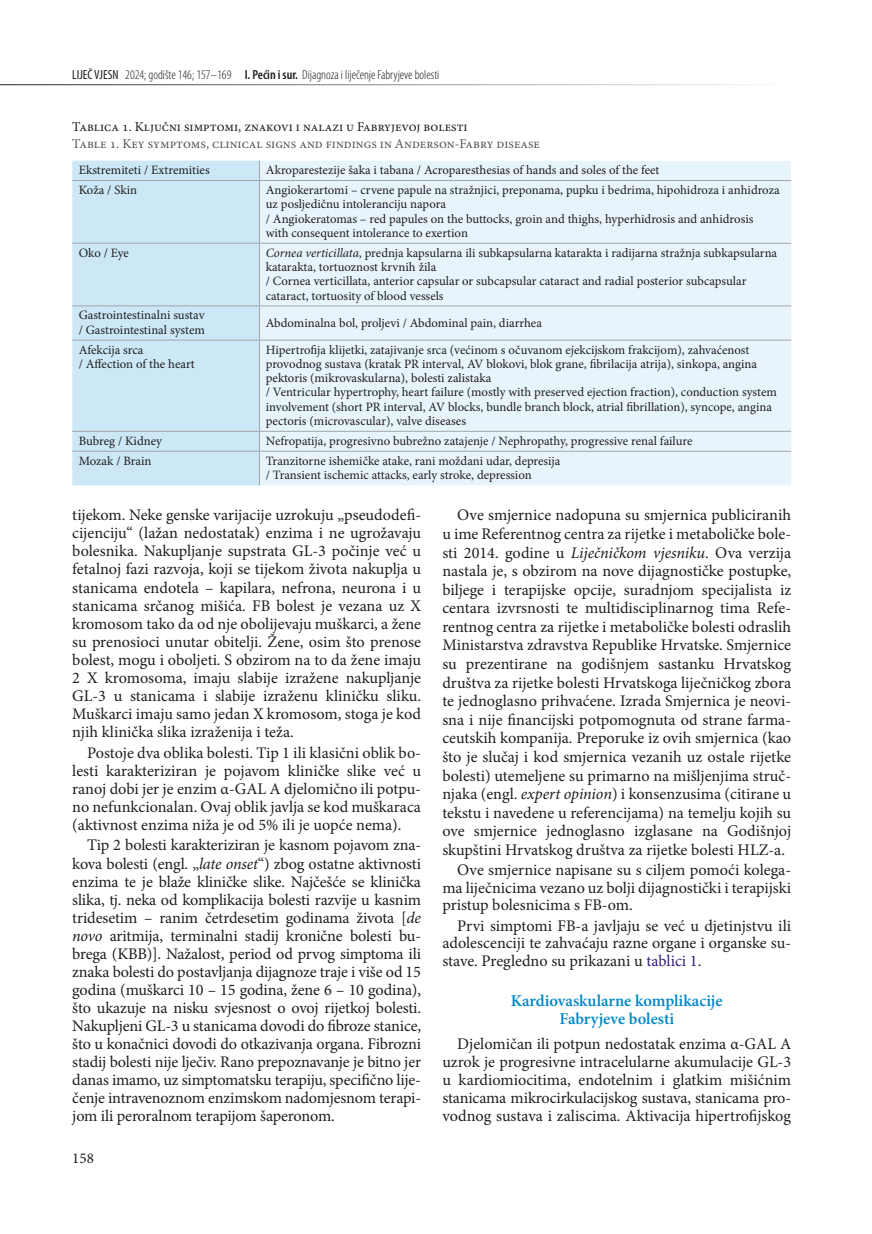
<style>
.page{position:relative;width:872px;height:1234px;background:#fff}
.page>*{position:absolute;margin:0;border:0;box-sizing:border-box;transform-origin:0 0}
.t1{font:600 16.5px/18.1px "Minion Pro";color:#0087c5;text-align:center}
.t2{font:16.2px/18px "Minion Pro";color:#1f1e1f;text-align:justify}
.t3{font:15px "Minion Pro";color:#1f1e1f}
.t4{font:13.5px "Minion Pro";color:#565557}
.t5{font:13.5px "Minion Pro";color:#1f1e1f}
.t6{font:300 condensed 13.2px "Myriad Pro";color:#1f1e1f}
.t7{font:12.75px/14.2px "Minion Pro";letter-spacing:-.005em;color:#1f1e1f}
.s1{font-weight:400}
.s2{font-weight:600}
.s3{font-style:italic}
.s4{color:#371d7c}
</style>
<div class="page">
<hr style="left:0;top:84px;width:791px;height:1px;background:#1f1e1f">
<div style="left:72px;top:160px;width:187px;height:325px;background:#cce8f7"></div>
<div style="left:259px;top:160px;width:532px;height:20px;background:#e8f4fc"></div>
<div style="left:260px;top:181px;width:531px;height:304px;background:#e8f4fc"></div>
<svg style="left:259px;top:160px;width:1px;height:20px"></svg>
<hr style="left:72px;top:180px;width:187px;height:1px;background:#a4a5a8">
<hr style="left:259px;top:180px;width:532px;height:1px;background:#a4a5a8">
<hr style="left:259px;top:181px;width:1px;height:62px;background:#a4a5a8">
<hr style="left:72px;top:243px;width:187px;height:1px;background:#a4a5a8">
<hr style="left:259px;top:243px;width:532px;height:1px;background:#a4a5a8">
<hr style="left:259px;top:243px;width:1px;height:62px;background:#a4a5a8">
<hr style="left:72px;top:305px;width:187px;height:1px;background:#a4a5a8">
<hr style="left:259px;top:305px;width:532px;height:1px;background:#a4a5a8">
<hr style="left:259px;top:306px;width:1px;height:33px;background:#a4a5a8">
<hr style="left:72px;top:339px;width:187px;height:1px;background:#a4a5a8">
<hr style="left:259px;top:339px;width:532px;height:1px;background:#a4a5a8">
<hr style="left:259px;top:340px;width:1px;height:91px;background:#a4a5a8">
<hr style="left:72px;top:431px;width:187px;height:1px;background:#a4a5a8">
<hr style="left:259px;top:431px;width:532px;height:1px;background:#a4a5a8">
<svg style="left:259px;top:431px;width:1px;height:20px"></svg>
<hr style="left:72px;top:451px;width:187px;height:1px;background:#a4a5a8">
<hr style="left:259px;top:451px;width:532px;height:1px;background:#a4a5a8">
<hr style="left:259px;top:451px;width:1px;height:34px;background:#a4a5a8">
<p class="t6" style="left:72px;top:67px;width:368px"><span class="s1">LIJEČ VJESN</span> 2024; godište 146; 157–169 <span class="s2">I. Pećin i sur.</span> Dijagnoza i liječenje Fabryjeve bolesti</p>
<p class="t5" style="left:72px;top:118px;width:397px">Tablica 1. Ključni simptomi, znakovi i nalazi u Fabryjevoj bolesti</p>
<p class="t4" style="left:72px;top:135px;width:469px">Table 1. Key symptoms, clinical signs and findings in Anderson-Fabry disease</p>
<p class="t7" style="left:79px;top:163px;width:132px">Ekstremiteti / Extremities</p>
<p class="t7" style="left:266px;top:163px;width:395px">Akroparestezije šaka i tabana / Acroparesthesias of hands and soles of the feet</p>
<p class="t7" style="left:79px;top:183px;width:60px">Koža / Skin</p>
<p class="t7" style="left:266px;top:183px;width:515px">Angiokerartomi – crvene papule na stražnjici, preponama, pupku i bedrima, hipohidroza i anhidroza uz posljedičnu intoleranciju napora<br>/ Angiokeratomas – red papules on the buttocks, groin and thighs, hyperhidrosis and anhidrosis<br>with consequent intolerance to exertion</p>
<p class="t7" style="left:79px;top:245px;width:52px">Oko / Eye</p>
<p class="t7" style="left:266px;top:245px;width:513px"><span class="s3">Cornea verticillata</span>, prednja kapsularna ili subkapsularna katarakta i radijarna stražnja subkapsularna katarakta, tortuoznost krvnih žila<br>/ Cornea verticillata, anterior capsular or subcapsular cataract and radial posterior subcapsular cataract, tortuosity of blood vessels</p>
<p class="t7" style="left:79px;top:308px;width:128px">Gastrointestinalni sustav / Gastrointestinal system</p>
<p class="t7" style="left:266px;top:315px;width:278px">Abdominalna bol, proljevi / Abdominal pain, diarrhea</p>
<p class="t7" style="left:79px;top:342px;width:118px">Afekcija srca<br>/ Affection of the heart</p>
<p class="t7" style="left:266px;top:342px;width:512px">Hipertrofija klijetki, zatajivanje srca (većinom s očuvanom ejekcijskom frakcijom), zahvaćenost provodnog sustava (kratak PR interval, AV blokovi, blok grane, fibrilacija atrija), sinkopa, angina pektoris (mikrovaskularna), bolesti zalistaka<br>/ Ventricular hypertrophy, heart failure (mostly with preserved ejection fraction), conduction system involvement (short PR interval, AV blocks, bundle branch block, atrial fibrillation), syncope, angina pectoris (microvascular), valve diseases</p>
<p class="t7" style="left:79px;top:433px;width:85px">Bubreg / Kidney</p>
<p class="t7" style="left:266px;top:433px;width:428px">Nefropatija, progresivno bubrežno zatajenje / Nephropathy, progressive renal failure</p>
<p class="t7" style="left:79px;top:453px;width:74px">Mozak / Brain</p>
<p class="t7" style="left:266px;top:453px;width:296px">Tranzitorne ishemičke atake, rani moždani udar, depresija / Transient ischemic attacks, early stroke, depression</p>
<p class="t2" style="left:72px;top:506px;width:350px">tijekom. Neke genske varijacije uzrokuju „pseudodefi&shy;cijenciju“ (lažan nedostatak) enzima i ne ugrožavaju bolesnika. Nakupljanje supstrata GL-3 počinje već u fetalnoj fazi razvoja, koji se tijekom života nakuplja u stanicama endotela – kapilara, nefrona, neurona i u stanicama srčanog mišića. FB bolest je vezana uz X kromosom tako da od nje obolijevaju muškarci, a žene su prenosioci unutar obitelji. Žene, osim što prenose bolest, mogu i oboljeti. S obzirom na to da žene imaju 2 X kromosoma, imaju slabije izražene nakupljanje GL-3 u stanicama i slabije izraženu kliničku sliku.<br>Muškarci imaju samo jedan X kromosom, stoga je kod njih klinička slika izraženija i teža.</p>
<p class="t2" style="left:72px;top:743px;width:350px;text-indent:15px">Postoje dva oblika bolesti. Tip 1 ili klasični oblik bo&shy;lesti karakteriziran je pojavom kliničke slike već u ranoj dobi jer je enzim α-GAL A djelomično ili potpu&shy;no nefunkcionalan. Ovaj oblik javlja se kod muškaraca (aktivnost enzima niža je od 5% ili je uopće nema).</p>
<p class="t2" style="left:72px;top:836px;width:350px;text-indent:15px">Tip 2 bolesti karakteriziran je kasnom pojavom zna&shy;kova bolesti (engl. „<span class="s3">late onset</span>“) zbog ostatne aktivnosti enzima te je blaže kliničke slike. Najčešće se klinička slika, tj. neka od komplikacija bolesti razvije u kasnim tridesetim – ranim četrdesetim godinama života [<span class="s3">de novo</span> aritmija, terminalni stadij kronične bolesti bu&shy;brega (KBB)]. Nažalost, period od prvog simptoma ili znaka bolesti do postavljanja dijagnoze traje i više od 15 godina (muškarci 10 – 15 godina, žene 6 – 10 godina), što ukazuje na nisku svjesnost o ovoj rijetkoj bolesti.<br>Nakupljeni GL-3 u stanicama dovodi do fibroze stanice, što u konačnici dovodi do otkazivanja organa. Fibrozni stadij bolesti nije lječiv. Rano prepoznavanje je bitno jer danas imamo, uz simptomatsku terapiju, specifično lije&shy;čenje intravenoznom enzimskom nadomjesnom terapi&shy;jom ili peroralnom terapijom šaperonom.</p>
<p class="t3" style="left:72px;top:1147px;width:23px">158</p>
<p class="t2" style="left:442px;top:506px;width:351px;line-height:18.6px;text-align:left;text-indent:15px">Ove smjernice nadopuna su smjernica publiciranih u ime Referentnog centra za rijetke i metaboličke bole&shy;sti 2014. godine u <span class="s3">Liječničkom vjesniku</span>. Ova verzija nastala je, s obzirom na nove dijagnostičke postupke, biljege i terapijske opcije, suradnjom specijalista iz centara izvrsnosti te multidisciplinarnog tima Refe&shy;rentnog centra za rijetke i metaboličke bolesti odraslih Ministarstva zdravstva Republike Hrvatske. Smjernice su prezentirane na godišnjem sastanku Hrvatskog društva za rijetke bolesti Hrvatskoga liječničkog zbora te jednoglasno prihvaćene. Izrada Smjernica je neovi&shy;sna i nije financijski potpomognuta od strane farma&shy;ceutskih kompanija. Preporuke iz ovih smjernica (kao što je slučaj i kod smjernica vezanih uz ostale rijetke bolesti) utemeljene su primarno na mišljenjima struč&shy;njaka (engl. <span class="s3">expert opinion</span>) i konsenzusima (citirane u tekstu i navedene u referencijama) na temelju kojih su ove smjernice jednoglasno izglasane na Godišnjoj skupštini Hrvatskog društva za rijetke bolesti HLZ-a.</p>
<p class="t2" style="left:442px;top:860px;width:350px;text-indent:15px">Ove smjernice napisane su s ciljem pomoći kolega&shy;ma liječnicima vezano uz bolji dijagnostički i terapijski pristup bolesnicima s FB-om.</p>
<p class="t2" style="left:442px;top:916px;width:350px;text-indent:15px">Prvi simptomi FB-a javljaju se već u djetinjstvu ili adolescenciji te zahvaćaju razne organe i organske su&shy;stave. Pregledno su prikazani u <span class="s4">tablici 1</span>.</p>
<p class="t1" style="left:511px;top:990px;width:213px">Kardiovaskularne komplikacije<br>Fabryjeve bolesti</p>
<p class="t2" style="left:442px;top:1034px;width:350px;text-indent:15px">Djelomičan ili potpun nedostatak enzima α-GAL A uzrok je progresivne intracelularne akumulacije GL-3 u kardiomiocitima, endotelnim i glatkim mišićnim stanicama mikrocirkulacijskog sustava, stanicama pro&shy;vodnog sustava i zaliscima. Aktivacija hipertrofijskog</p>
</div>
